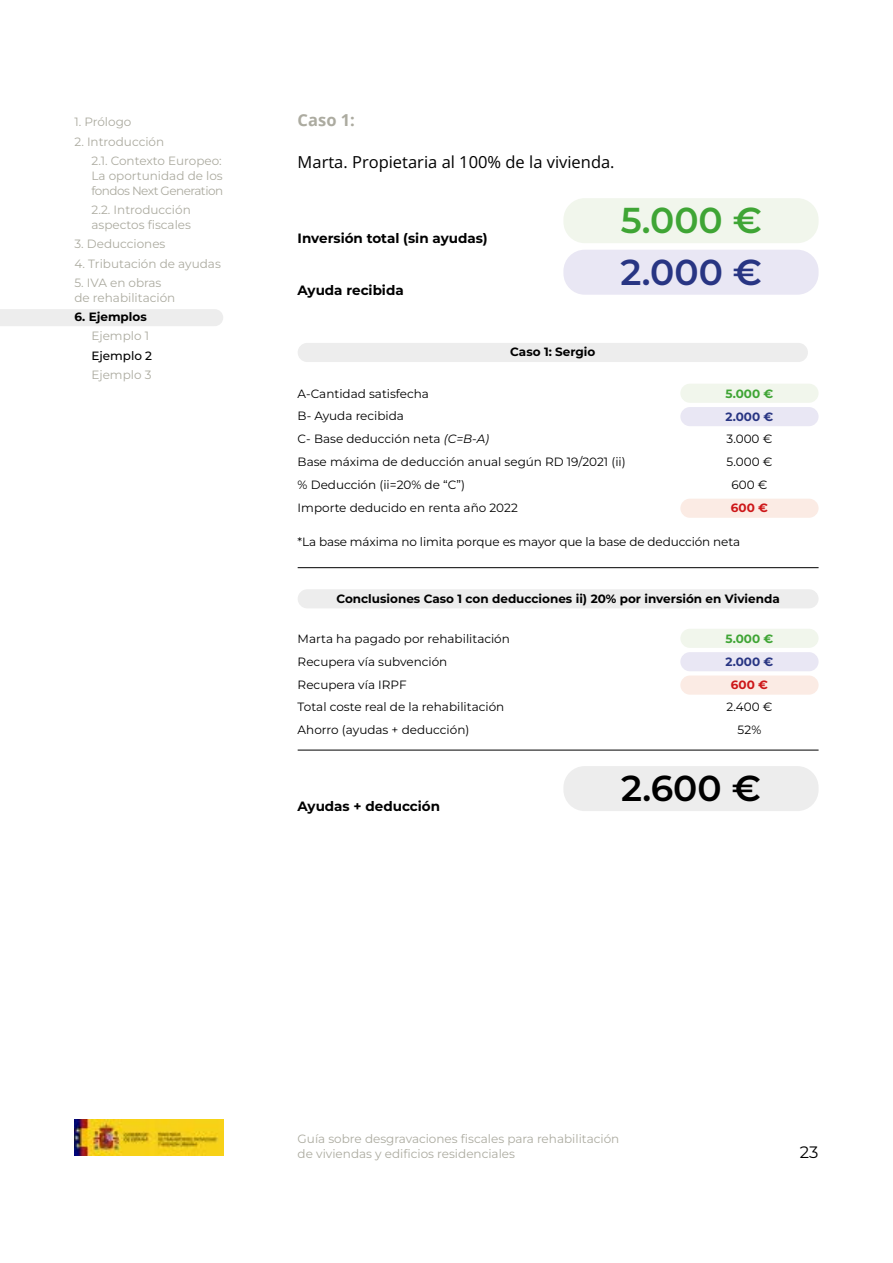
<style>
.page{position:relative;width:893px;height:1263px;background:#fff}
.page>*{position:absolute;margin:0;border:0;box-sizing:border-box;transform-origin:0 0}
.t1{font:600 36px "Montserrat";color:#3fa535}
.t2{font:600 36px "Montserrat";color:#283583}
.t3{font:600 36px "Montserrat";color:#000}
.t4{font:16.5px "Open Sans";color:#000}
.t5{font:700 16.5px "Open Sans";color:#acaba0}
.t6{font:16.5px "Montserrat";color:#000}
.t7{font:700 13.5px "Montserrat";color:#000}
.t8{font:12px/23px "Montserrat";color:#000}
.t9{font:12px/15px "Montserrat";color:#acaba0}
.t10{font:700 12px "Montserrat";color:#000}
.t11{font:12px/15px "Montserrat";letter-spacing:-.04em;color:#acaba0}
.t12{font:700 12px "Montserrat";color:#3fa535}
.t13{font:700 12px "Montserrat";color:#283583}
.t14{font:700 12px "Montserrat";color:#cd1719}
.t15{font:500 12px "Montserrat";color:#000}
.s1{font-style:italic}
</style>
<div class="page">
<div style="left:0;top:309px;width:223px;height:17px;background:#ededed"></div>
<img style="left:74px;top:1120px;width:149px;height:35px">
<div style="left:563px;top:198px;width:256px;height:45px;background:#f1f6ec;border-radius:21px"></div>
<div style="left:563px;top:250px;width:256px;height:45px;background:#e9e7f4;border-radius:21px"></div>
<div style="left:680px;top:499px;width:139px;height:19px;background:#fbebe4;border-radius:10px"></div>
<div style="left:680px;top:384px;width:139px;height:19px;background:#f1f6ec;border-radius:10px"></div>
<div style="left:680px;top:407px;width:139px;height:19px;background:#e9e7f4;border-radius:10px"></div>
<div style="left:298px;top:343px;width:510px;height:19px;background:#ededed;border-radius:10px"></div>
<div style="left:298px;top:589px;width:521px;height:19px;background:#ededed;border-radius:10px"></div>
<div style="left:563px;top:766px;width:256px;height:45px;background:#ededed;border-radius:21px"></div>
<div style="left:680px;top:629px;width:139px;height:19px;background:#f1f6ec;border-radius:10px"></div>
<div style="left:680px;top:652px;width:139px;height:19px;background:#e9e7f4;border-radius:10px"></div>
<div style="left:680px;top:675px;width:139px;height:20px;background:#fbebe4;border-radius:10px"></div>
<hr style="left:298px;top:750px;width:521px;height:1px;background:#000">
<hr style="left:298px;top:567px;width:521px;height:1px;background:#000">
<p class="t9" style="left:74px;top:114px;width:59px">1. Prólogo</p>
<p class="t9" style="left:91px;top:131px;width:132px;line-height:19.2px;text-indent:-17px">2. Introducción<br>2.1. Contexto Europeo:</p>
<p class="t11" style="left:91px;top:168px;width:133px">La oportunidad de los fondos Next Generation</p>
<p class="t9" style="left:91px;top:202px;width:101px">2.2. Introducción aspectos fiscales</p>
<p class="t9" style="left:74px;top:236px;width:93px">3. Deducciones</p>
<p class="t9" style="left:74px;top:256px;width:148px">4. Tributación de ayudas</p>
<p class="t9" style="left:74px;top:275px;width:102px">5. IVA en obras de rehabilitación</p>
<p class="t10" style="left:74px;top:309px;width:74px">6. Ejemplos</p>
<p class="t9" style="left:91px;top:328px;width:59px">Ejemplo 1</p>
<p class="t15" style="left:91px;top:347px;width:62px">Ejemplo 2</p>
<p class="t9" style="left:91px;top:367px;width:62px">Ejemplo 3</p>
<h2 class="t5" style="left:298px;top:109px;width:59px">Caso 1:</h2>
<h2 class="t4" style="left:298px;top:151px;width:318px">Marta. Propietaria al 100% de la vivienda.</h2>
<p class="t7" style="left:298px;top:229px;width:192px">Inversión total (sin ayudas)</p>
<p class="t7" style="left:298px;top:281px;width:108px">Ayuda recibida</p>
<p class="t10" style="left:510px;top:344px;width:87px">Caso 1: Sergio</p>
<h1 class="t1" style="left:621px;top:196px;width:143px">5.000 €</h1>
<h1 class="t2" style="left:621px;top:248px;width:143px">2.000 €</h1>
<p class="t8" style="left:298px;top:381px;width:330px">A-Cantidad satisfecha<br>B- Ayuda recibida<br>C- Base deducción neta <span class="s1">(C=B-A)<br></span>Base máxima de deducción anual según RD 19/2021 (ii) % Deducción (ii=20% de “C”)<br>Importe deducido en renta año 2022</p>
<p class="t12" style="left:726px;top:385px;width:49px">5.000 €</p>
<p class="t13" style="left:725px;top:408px;width:49px">2.000 €</p>
<p class="t8" style="left:727px;top:427px;width:47px;text-align:center">3.000 €<br>5.000 €<br>600 €</p>
<p class="t14" style="left:731px;top:500px;width:39px">600 €</p>
<p class="t8" style="left:298px;top:530px;width:444px">*La base máxima no limita porque es mayor que la base de deducción neta</p>
<p class="t10" style="left:336px;top:590px;width:445px">Conclusiones Caso 1 con deducciones ii) 20% por inversión en Vivienda</p>
<p class="t8" style="left:298px;top:627px;width:214px">Marta ha pagado por rehabilitación<br>Recupera vía subvención<br>Recupera vía IRPF<br>Total coste real de la rehabilitación<br>Ahorro (ayudas + deducción)</p>
<p class="t12" style="left:726px;top:630px;width:49px">5.000 €</p>
<p class="t13" style="left:725px;top:653px;width:49px">2.000 €</p>
<p class="t14" style="left:731px;top:676px;width:39px">600 €</p>
<p class="t8" style="left:726px;top:695px;width:47px;text-align:center">2.400 €<br>52%</p>
<p class="t7" style="left:298px;top:797px;width:144px">Ayudas + deducción</p>
<h1 class="t3" style="left:621px;top:764px;width:141px">2.600 €</h1>
<p class="t9" style="left:298px;top:1131px;width:323px">Guía sobre desgravaciones fiscales para rehabilitación de viviendas y edificios residenciales</p>
<h2 class="t6" style="left:800px;top:1141px;width:20px">23</h2>
</div>
